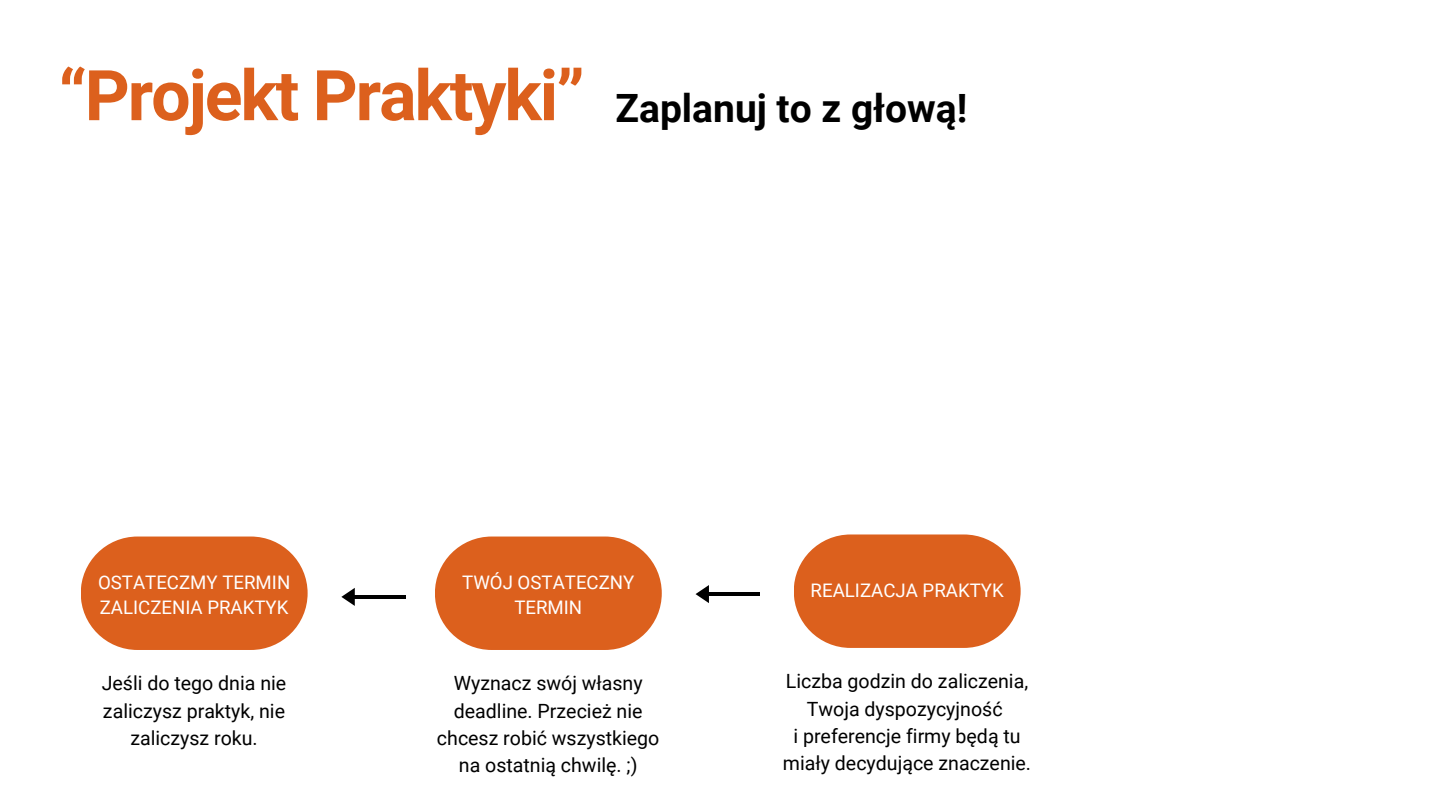
<style>
.page{position:relative;width:1440px;height:810px;background:#fff}
.page>*{position:absolute;margin:0;border:0;box-sizing:border-box;transform-origin:0 0}
.t1{font:700 70px "Roboto";letter-spacing:-.03em;color:#dc601d}
.t2{font:700 39px "Roboto";color:#000}
.t3{font:19.6px/27.3px "Roboto";color:#000;text-align:center}
.t4{font:18.7px/25.9px "Roboto";color:#fff}
</style>
<div class="page">
<div style="left:81px;top:537px;width:227px;height:113px;background:#dc601d;border-radius:57px"></div>
<div style="left:435px;top:537px;width:227px;height:113px;background:#dc601d;border-radius:57px"></div>
<hr style="left:706px;top:593px;width:54px;height:2px;background:#000">
<svg style="left:696px;top:585px;width:13px;height:18px"></svg>
<div style="left:794px;top:534px;width:227px;height:114px;background:#dc601d;border-radius:57px"></div>
<hr style="left:352px;top:596px;width:54px;height:2px;background:#000">
<svg style="left:341px;top:588px;width:14px;height:18px"></svg>
<p class="t1" style="left:58px;top:55px;width:528px">“Projekt Praktyki”</p>
<p class="t2" style="left:616px;top:86px;width:353px">Zaplanuj to z głową!</p>
<p class="t4" style="left:98px;top:569px;width:194px">OSTATECZMY TERMIN<br>ZALICZENIA PRAKTYK</p>
<p class="t3" style="left:102px;top:670px;width:186px">Jeśli do tego dnia nie zaliczysz praktyk, nie zaliczysz roku.</p>
<p class="t4" style="left:462px;top:569px;width:174px;text-align:center">TWÓJ OSTATECZNY<br>TERMIN</p>
<p class="t3" style="left:437px;top:670px;width:224px">Wyznacz swój własny deadline. Przecież nie chcesz robić wszystkiego na ostatnią chwilę. ;)</p>
<p class="t4" style="left:811px;top:578px;width:195px">REALIZACJA PRAKTYK</p>
<p class="t3" style="left:786px;top:668px;width:244px">Liczba godzin do zaliczenia,<br>Twoja dyspozycyjność</p>
<p class="t3" style="left:783px;top:723px;width:250px">i preferencje firmy będą tu miały decydujące znaczenie.</p>
</div>
